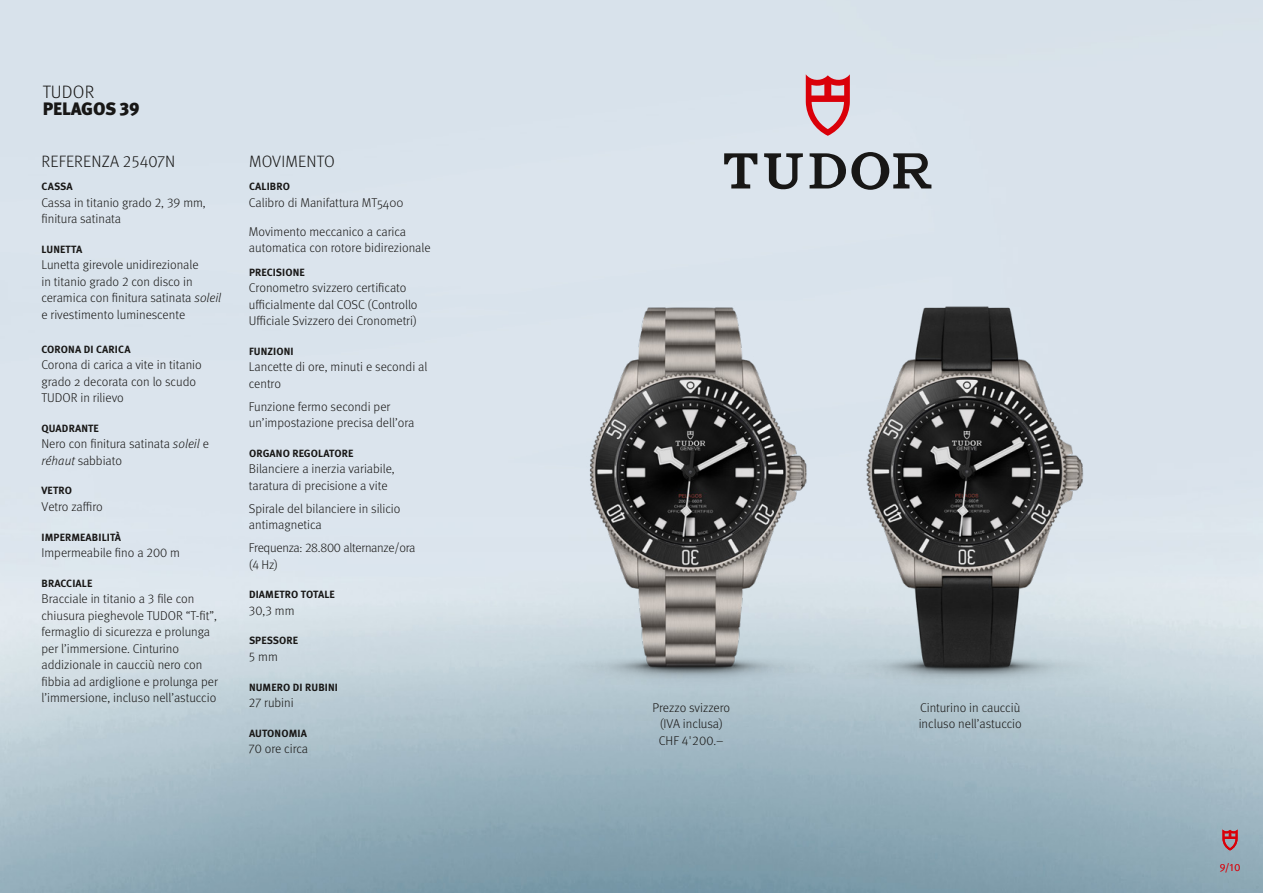
<style>
.page{position:relative;width:1263px;height:893px;background:#fff}
.page>*{position:absolute;margin:0;border:0;box-sizing:border-box;transform-origin:0 0}
.t1{font:900 18px "Meta Pro";letter-spacing:-.01em;color:#181716}
.t2{font:300 18px "Meta Pro";letter-spacing:.01em;color:#181716}
.t3{font:300 16.5px "Meta Pro";letter-spacing:.01em;color:#181716}
.t4{font:300 12.75px/16.5px "Meta Pro";color:#181716}
.t5{font:300 12.75px/16.5px "Meta Pro";letter-spacing:-.02em;color:#181716}
.t6{font:700 10.5px "Meta Pro";letter-spacing:.01em;color:#181716}
.t7{font:300 10.5px "Meta Pro";color:#da0009}
.s1{font-style:italic}
</style>
<div class="page">
<img style="left:0;top:0;width:1263px;height:893px">
<img style="left:462px;top:237px;width:455px;height:491px">
<img style="left:739px;top:237px;width:454px;height:462px">
<svg style="left:806px;top:74px;width:44px;height:62px;background:#d97d86"></svg>
<svg style="left:764px;top:153px;width:39px;height:36px"></svg>
<svg style="left:724px;top:153px;width:33px;height:35px"></svg>
<svg style="left:810px;top:152px;width:121px;height:38px;background:#8b9095"></svg>
<svg style="left:1222px;top:829px;width:15px;height:21px"></svg>
<h1 class="t2" style="left:43px;top:79px;width:53px">TUDOR</h1>
<h1 class="t1" style="left:43px;top:94px;width:98px">PELAGOS 39</h1>
<p class="t3" style="left:42px;top:149px;width:135px">REFERENZA 25407N</p>
<p class="t6" style="left:42px;top:178px;width:33px">CASSA</p>
<p class="t4" style="left:41px;top:193px;width:166px">Cassa in titanio grado 2, 39 mm, finitura satinata</p>
<p class="t6" style="left:42px;top:241px;width:42px">LUNETTA</p>
<p class="t4" style="left:41px;top:256px;width:181px">Lunetta girevole unidirezionale<br>in titanio grado 2 con disco in ceramica con finitura satinata <span class="s1">soleil </span>e rivestimento luminescente</p>
<p class="t6" style="left:42px;top:341px;width:91px">CORONA DI CARICA</p>
<p class="t4" style="left:41px;top:356px;width:162px">Corona di carica a vite in titanio grado 2 decorata con lo scudo<br>TUDOR in rilievo</p>
<p class="t6" style="left:42px;top:420px;width:59px">QUADRANTE</p>
<p class="t4" style="left:41px;top:435px;width:169px">Nero con finitura satinata <span class="s1">soleil</span> e <span class="s1">réhaut</span> sabbiato</p>
<p class="t6" style="left:42px;top:482px;width:32px">VETRO</p>
<p class="t4" style="left:41px;top:498px;width:63px">Vetro zaffiro</p>
<p class="t6" style="left:42px;top:529px;width:81px">IMPERMEABILITÀ</p>
<p class="t4" style="left:41px;top:544px;width:140px">Impermeabile fino a 200 m</p>
<p class="t6" style="left:42px;top:575px;width:52px">BRACCIALE</p>
<p class="t4" style="left:41px;top:590px;width:178px">Bracciale in titanio a 3 file con chiusura pieghevole TUDOR “T-fit”, fermaglio di sicurezza e prolunga per l’immersione. Cinturino addizionale in caucciù nero con fibbia ad ardiglione e prolunga per l’immersione, incluso nell’astuccio</p>
<p class="t3" style="left:249px;top:149px;width:87px">MOVIMENTO</p>
<p class="t6" style="left:249px;top:178px;width:43px">CALIBRO</p>
<p class="t4" style="left:249px;top:193px;width:156px">Calibro di Manifattura MT5400</p>
<p class="t4" style="left:249px;top:223px;width:183px">Movimento meccanico a carica automatica con rotore bidirezionale</p>
<p class="t6" style="left:249px;top:264px;width:57px">PRECISIONE</p>
<p class="t4" style="left:249px;top:279px;width:170px">Cronometro svizzero certificato ufficialmente dal COSC (Controllo<br>Ufficiale Svizzero dei Cronometri)</p>
<p class="t6" style="left:249px;top:343px;width:46px">FUNZIONI</p>
<p class="t4" style="left:249px;top:358px;width:180px">Lancette di ore, minuti e secondi al centro</p>
<p class="t4" style="left:249px;top:397px;width:167px">Funzione fermo secondi per un’impostazione precisa dell’ora</p>
<p class="t6" style="left:249px;top:445px;width:106px">ORGANO REGOLATORE</p>
<p class="t4" style="left:249px;top:460px;width:147px">Bilanciere a inerzia variabile, taratura di precisione a vite</p>
<p class="t4" style="left:249px;top:499px;width:153px">Spirale del bilanciere in silicio antimagnetica</p>
<p class="t5" style="left:249px;top:539px;width:168px">Frequenza: 28.800 alternanze/ora (4 Hz)</p>
<p class="t6" style="left:249px;top:586px;width:87px">DIAMETRO TOTALE</p>
<p class="t4" style="left:249px;top:601px;width:47px">30,3 mm</p>
<p class="t6" style="left:249px;top:633px;width:51px">SPESSORE</p>
<p class="t4" style="left:249px;top:648px;width:30px">5 mm</p>
<p class="t6" style="left:249px;top:679px;width:90px">NUMERO DI RUBINI</p>
<p class="t4" style="left:249px;top:694px;width:46px">27 rubini</p>
<p class="t6" style="left:249px;top:725px;width:59px">AUTONOMIA</p>
<p class="t4" style="left:249px;top:740px;width:61px">70 ore circa</p>
<p class="t4" style="left:652px;top:698px;width:79px;text-align:center">Prezzo svizzero (IVA inclusa)<br>CHF 4'200.–</p>
<p class="t4" style="left:919px;top:698px;width:105px">Cinturino in caucciù incluso nell’astuccio</p>
<p class="t7" style="left:1220px;top:860px;width:22px">9/10</p>
</div>
